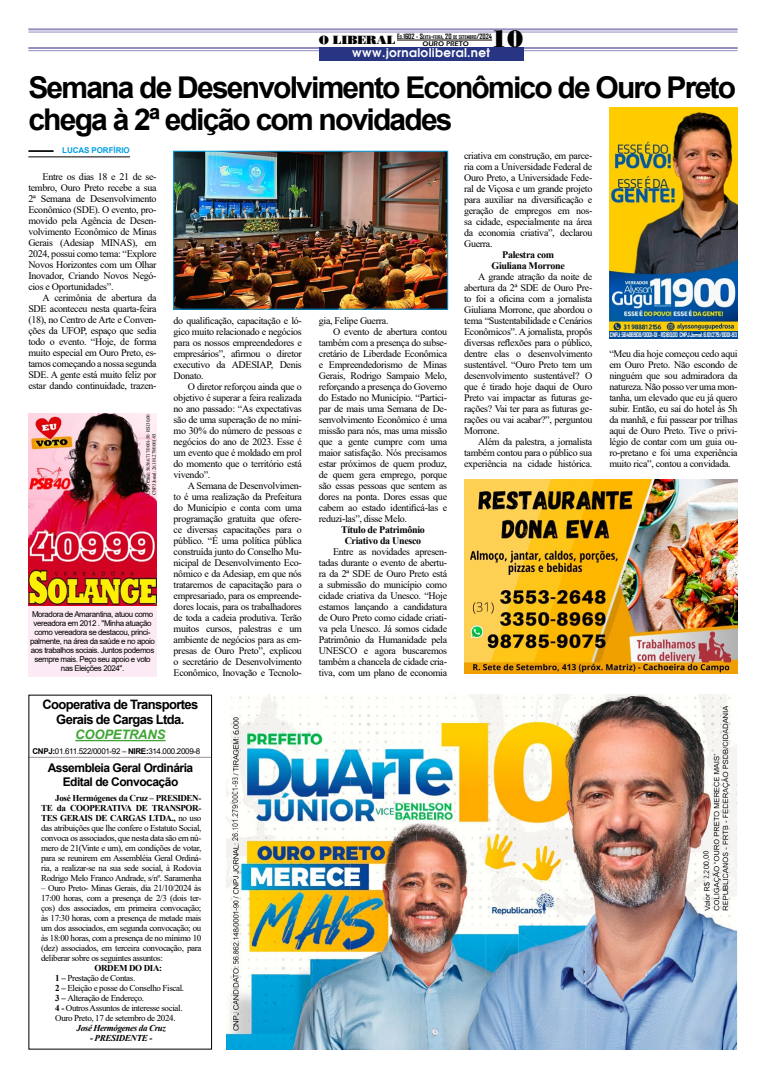
<style>
.page{position:relative;width:766px;height:1078px;background:#fff}
.page>*{position:absolute;margin:0;border:0;box-sizing:border-box;transform-origin:0 0}
.t1{font:700 30px/32px "Arial";letter-spacing:-.06em;color:#000}
.t2{font:24px "Bodnoff";color:#000}
.t3{font:700 13px/15px "Arial";letter-spacing:-.05em;color:#000;text-align:center}
.t4{font:italic 700 13px "Arial";letter-spacing:-.015em;color:#3fa535}
.t5{font:700 12px/14px "Arial";letter-spacing:-.04em;color:#000;text-align:center}
.t6{font:12px "Avalon";letter-spacing:.03em;color:#fff}
.t7{font:10px/11px "Times New Roman";letter-spacing:-.03em;color:#000;text-align:justify}
.t8{font:700 10px/11px "Times New Roman";letter-spacing:-.03em;color:#000;text-align:center}
.t9{font:9px/10px "Times New Roman";letter-spacing:-.04em;color:#000;text-align:justify}
.t10{font:italic 700 9px "Times New Roman";letter-spacing:-.04em;color:#000}
.t11{font:8px/9px "Arial";letter-spacing:-.05em;color:#000;text-align:center}
.t12{font:700 8px "Arial";letter-spacing:-.005em;color:#009fe3}
.t13{font:7px "Erie Black";color:#000}
.t14{font:700 6px "Agency FB";letter-spacing:-.05em;color:#fff}
.t15{font:5px/6px "Times New Roman";letter-spacing:-.04em;color:#000}
.t16{font:700 4.9px "Agency FB";color:#000}
.s1{font-family:"Bodnoff";font-weight:400;font-size:12px}
.s2{font-size:7px}
.s3{font-weight:700}
</style>
<div class="page">
<hr style="left:28px;top:47px;width:709px;height:2px;background:#918dbe">
<hr style="left:28px;top:50px;width:709px;height:1px;background:#918dbe">
<div style="left:319px;top:47px;width:204px;height:13px;background:#283583"></div>
<hr style="left:28px;top:28px;width:709px;height:2px;background:#918dbe">
<hr style="left:28px;top:32px;width:709px;height:1px;background:#918dbe">
<hr style="left:397px;top:40px;width:95px;height:1px;background:#000">
<hr style="left:28px;top:756px;width:184px;height:1px;background:#9e9493">
<div style="left:28px;top:597px;width:128px;height:79px;background:#fceaf4"></div>
<img style="left:28px;top:413px;width:128px;height:192px">
<svg style="left:28px;top:150px;width:26px;height:2px"></svg>
<hr style="left:28px;top:156px;width:102px;height:1px;background:#000">
<img style="left:609px;top:108px;width:128px;height:223px">
<div style="left:609px;top:331px;width:128px;height:7px;background:#004993"></div>
<div style="left:28px;top:694px;width:184px;height:355px;border:1px solid #000"></div>
<hr style="left:75px;top:739px;width:90px;height:2px;background:#3fa535">
<img style="left:175px;top:153px;width:271px;height:154px">
<div style="left:173px;top:151px;width:275px;height:158px;border:1px solid #009fe3"></div>
<img style="left:227px;top:694px;width:510px;height:355px">
<img style="left:464px;top:479px;width:273px;height:194px">
<p class="t13" style="left:422px;top:39px;width:48px">OURO PRETO</p>
<h2 class="t2" style="left:491px;top:24px;width:34px">10</h2>
<p class="t16" style="left:319px;top:34px;width:175px"><span class="s1">O LIBERAL</span> <span class="s2">E</span>D<span class="s2">.1602 - S</span>EXTA<span class="s2">-</span>FEIRA<span class="s2">, 20</span> DE SETEMBRO<span class="s2">/2024</span></p>
<p class="t6" style="left:352px;top:45px;width:140px">www.jornaloliberal.net</p>
<h1 class="t1" style="left:28px;top:72px;width:709px">Semana de Desenvolvimento Econômico de Ouro Preto chega à 2ª edição com novidades</h1>
<p class="t12" style="left:62px;top:145px;width:69px">LUCAS PORFÍRIO</p>
<p class="t7" style="left:28px;top:171px;width:130px;text-indent:14px">Entre os dias 18 e 21 de se&shy;tembro, Ouro Preto recebe a sua 2ª Semana de Desenvolvimento Econômico (SDE). O evento, pro&shy;movido pela Agência de Desen&shy;volvimento Econômico de Minas Gerais (Adesiap MINAS), em 2024, possui como tema: “Explore Novos Horizontes com um Olhar Inovador, Criando Novos Negó&shy;cios e Oportunidades”.</p>
<p class="t7" style="left:28px;top:292px;width:130px;text-indent:14px">A cerimônia de abertura da SDE aconteceu nesta quarta-feira (18), no Centro de Arte e Conven&shy;ções da UFOP, espaço que sedia todo o evento. “Hoje, de forma muito especial em Ouro Preto, es&shy;tamos começando a nossa segunda SDE. A gente está muito feliz por estar dando continuidade, trazen-</p>
<p class="t15" style="left:145px;top:495px;width:83px;rotate:-90deg">CNPJ Cand.:56.566.717/0001-50 R$130,00<br>CNPJ Jornal: 26.101.279/0001-93</p>
<p class="t11" style="left:30px;top:609px;width:126px">Moradora de Amarantina, atuou como vereadora em 2012 . "Minha atuação como vereadora se destacou, princi&shy;palmente, na área da saúde e no apoio aos trabalhos sociais. Juntos podemos sempre mais. Peço seu apoio e voto nas Eleições 2024".</p>
<p class="t7" style="left:173px;top:315px;width:130px">do qualificação, capacitação e ló&shy;gico muito relacionado e negócios para os nossos empreendedores e empresários”, afirmou o diretor executivo da ADESIAP, Denis Donato.</p>
<p class="t7" style="left:173px;top:381px;width:130px;text-indent:14px">O diretor reforçou ainda que o objetivo é superar a feira realizada no ano passado: “As expectativas são de uma superação de no míni&shy;mo 30% do número de pessoas e negócios do ano de 2023. Esse é um evento que é moldado em prol do momento que o território está vivendo”.</p>
<p class="t7" style="left:173px;top:480px;width:130px;text-indent:14px">A Semana de Desenvolvimen&shy;to é uma realização da Prefeitura do Município e conta com uma programação gratuita que ofere&shy;ce diversas capacitações para o público. “É uma política pública construída junto do Conselho Mu&shy;nicipal de Desenvolvimento Eco&shy;nômico e da Adesiap, em que nós trataremos de capacitação para o empresariado, para os empreende&shy;dores locais, para os trabalhadores de toda a cadeia produtiva. Terão muitos cursos, palestras e um ambiente de negócios para as em&shy;presas de Ouro Preto”, explicou o secretário de Desenvolvimento Econômico, Inovação e Tecnolo-</p>
<h3 class="t3" style="left:42px;top:697px;width:157px">Cooperativa de Transportes<br>Gerais de Cargas Ltda.</h3>
<h3 class="t4" style="left:75px;top:725px;width:91px">COOPETRANS</h3>
<p class="t11" style="left:32px;top:746px;width:169px"><span class="s3">CNPJ:</span>01.611.522/0001-92 – <span class="s3">NIRE:</span>314.000.2009-8</p>
<p class="t5" style="left:48px;top:760px;width:147px">Assembleia Geral Ordinária<br>Edital de Convocação</p>
<p class="t9" style="left:41px;top:792px;width:162px;text-indent:14px"><span class="s3">José Hermógenes da Cruz – PRESIDEN-TE da COOPERATIVA DE TRANSPOR-TES GERAIS DE CARGAS LTDA.,</span> no uso das atribuições que lhe confere o Estatuto Social, convoca os associados, que nesta data são em nú&shy;mero de 21(Vinte e um), em condições de votar, para se reunirem em Assembléia Geral Ordiná&shy;ria, a realizar-se na sua sede social, à Rodovia Rodrigo Melo Franco Andrade, s/nº. Saramenha</p>
<p class="t9" style="left:41px;top:882px;width:162px">– Ouro Preto- Minas Gerais, dia 21/10/2024 às 17:00 horas, com a presença de 2/3 (dois ter&shy;ços) dos associados, em primeira convocação; às 17:30 horas, com a presença de metade mais um dos associados, em segunda convocação; ou às 18:00 horas, com a presença de no mínimo 10 (dez) associados, em terceira convocação, para deliberar sobre os seguintes assuntos:</p>
<p class="t9" style="left:55px;top:962px;width:130px;text-align:left;text-indent:39px"><span class="s3">ORDEM DO DIA:<br>1 –</span> Prestação de Contas.<br><span class="s3">2 –</span> Eleição e posse do Conselho Fiscal.<br><span class="s3">3 –</span> Alteração de Endereço.<br><span class="s3">4 -</span> Outros Assuntos de interesse social.<br>Ouro Preto, 17 de setembro de 2024.</p>
<p class="t10" style="left:77px;top:1021px;width:91px">José Hermógenes da Cruz</p>
<p class="t10" style="left:90px;top:1031px;width:64px">- PRESIDENTE -</p>
<p class="t7" style="left:319px;top:315px;width:71px">gia, Felipe Guerra.</p>
<p class="t7" style="left:333px;top:326px;width:115px">O evento de abertura contou</p>
<p class="t7" style="left:319px;top:337px;width:130px">também com a presença do subse-</p>
<p class="t7" style="left:319px;top:348px;width:130px">cretário de Liberdade Econômica</p>
<p class="t7" style="left:319px;top:359px;width:130px">e Empreendedorismo de Minas</p>
<p class="t7" style="left:319px;top:370px;width:130px">Gerais, Rodrigo Sampaio Melo,</p>
<p class="t7" style="left:319px;top:381px;width:130px">reforçando a presença do Governo</p>
<p class="t7" style="left:319px;top:392px;width:130px">do Estado no Município. “Partici-</p>
<p class="t7" style="left:319px;top:403px;width:130px">par de mais uma Semana de De-</p>
<p class="t7" style="left:319px;top:414px;width:130px">senvolvimento Econômico é uma</p>
<p class="t7" style="left:319px;top:425px;width:130px">missão para nós, mas uma missão</p>
<p class="t7" style="left:319px;top:436px;width:130px">que a gente cumpre com uma</p>
<p class="t7" style="left:319px;top:447px;width:130px">maior satisfação. Nós precisamos</p>
<p class="t7" style="left:319px;top:458px;width:130px">estar próximos de quem produz,</p>
<p class="t7" style="left:319px;top:469px;width:130px">de quem gera emprego, porque</p>
<p class="t7" style="left:319px;top:480px;width:130px">são essas pessoas que sentem as</p>
<p class="t7" style="left:319px;top:491px;width:130px">dores na ponta. Dores essas que</p>
<p class="t7" style="left:319px;top:502px;width:130px">cabem ao estado identificá-las e</p>
<p class="t7" style="left:319px;top:513px;width:90px">reduzi-las”, disse Melo.</p>
<p class="t8" style="left:341px;top:524px;width:85px">Título de Patrimônio<br>Criativo da Unesco</p>
<p class="t7" style="left:319px;top:546px;width:130px;text-indent:14px">Entre as novidades apresen&shy;tadas durante o evento de abertu&shy;ra da 2ª SDE de Ouro Preto está a submissão do município como cidade criativa da Unesco. “Hoje estamos lançando a candidatura de Ouro Preto como cidade criati&shy;va pela Unesco. Já somos cidade Patrimônio da Humanidade pela UNESCO e agora buscaremos também a chancela de cidade cria&shy;tiva, com um plano de economia</p>
<p class="t7" style="left:464px;top:149px;width:130px">criativa em construção, em parce&shy;ria com a Universidade Federal de Ouro Preto, a Universidade Fede&shy;ral de Viçosa e um grande projeto para auxiliar na diversificação e geração de empregos em nos&shy;sa cidade, especialmente na área da economia criativa”, declarou Guerra.</p>
<p class="t8" style="left:491px;top:248px;width:75px">Palestra com<br>Giuliana Morrone</p>
<p class="t7" style="left:464px;top:270px;width:130px;text-indent:14px">A grande atração da noite de abertura da 2ª SDE de Ouro Pre&shy;to foi a oficina com a jornalista Giuliana Morrone, que abordou o tema “Sustentabilidade e Cenários Econômicos”. A jornalista, propôs diversas reflexões para o público, dentre elas o desenvolvimento sustentável. “Ouro Preto tem um desenvolvimento sustentável? O que é tirado hoje daqui de Ouro Preto vai impactar as futuras ge&shy;rações? Vai ter para as futuras ge&shy;rações ou vai acabar?”, perguntou Morrone.</p>
<p class="t7" style="left:464px;top:435px;width:130px;text-indent:14px">Além da palestra, a jornalista também contou para o público sua experiência na cidade histórica.</p>
<p class="t14" style="left:609px;top:330px;width:129px">CNPJ: 56486908/0001-01 - R$160,00 CNPJ Jornal: 6.101.279/0001-93</p>
<p class="t7" style="left:609px;top:347px;width:130px">“Meu dia hoje começou cedo aqui em Ouro Preto. Não escondo de ninguém que sou admiradora da natureza. Não posso ver uma mon&shy;tanha, um elevado que eu já quero subir. Então, eu saí do hotel às 5h da manhã, e fui passear por trilhas aqui de Ouro Preto. Tive o privi&shy;légio de contar com um guia ou&shy;ro-pretano e foi uma experiência muito rica”, contou a convidada.</p>
</div>
